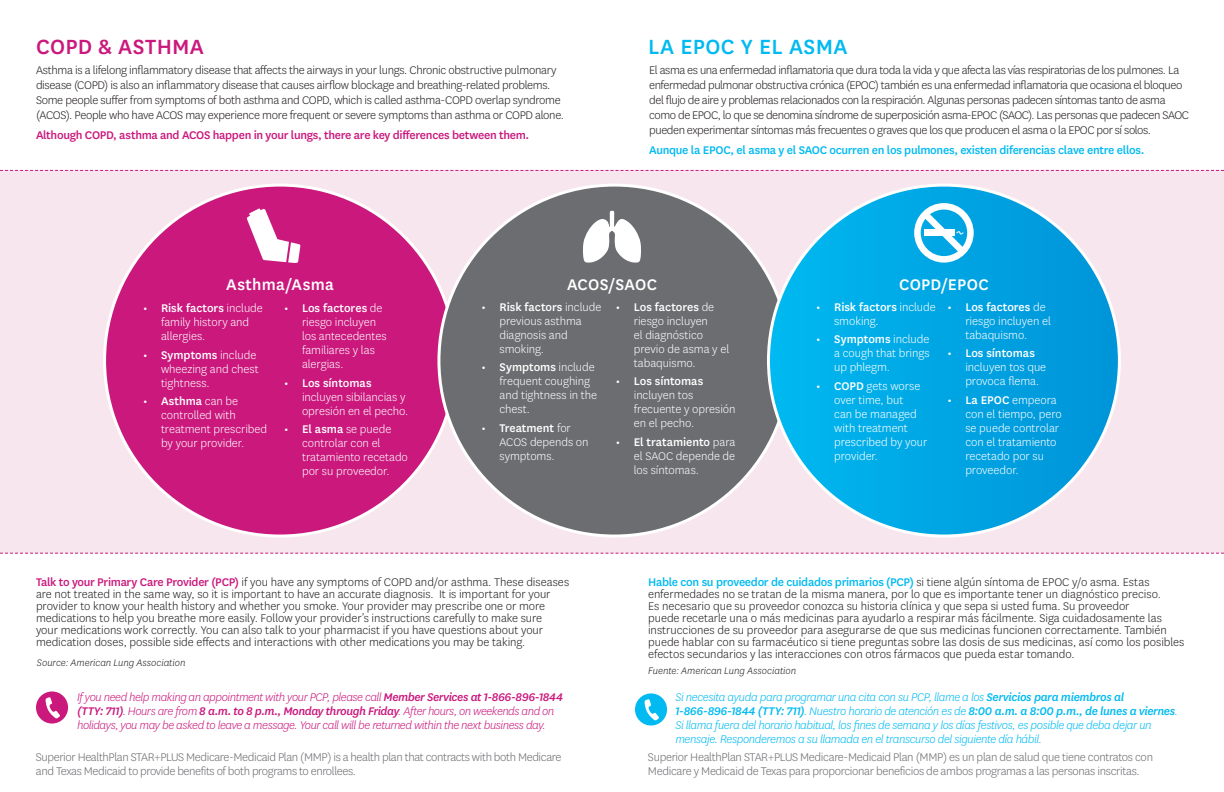
<style>
.page{position:relative;width:1224px;height:792px;background:#fff}
.page>*{position:absolute;margin:0;border:0;box-sizing:border-box;transform-origin:0 0}
.t1{font:500 24px "Centene Sans";letter-spacing:.015em;color:#00baf1}
.t2{font:500 24px "Centene Sans";letter-spacing:.015em;color:#ca187d}
.t3{font:500 18px "Centene Sans";letter-spacing:.015em;color:#fff}
.t4{font:300 13px/12px "Centene Sans";letter-spacing:-.01em;color:#231f20}
.t5{font:300 13px/14px "Centene Sans";letter-spacing:-.005em;color:#fff}
.t6{font:300 13px/15px "Centene Sans";letter-spacing:-.035em;color:#231f20}
.t7{font:300 13px/14px "Centene Sans";letter-spacing:-.03em;color:#6c6d70}
.t8{font:italic 300 13px/14px "Centene Sans";letter-spacing:-.035em;color:#00baf1}
.t9{font:italic 300 13px/14px "Centene Sans";letter-spacing:-.04em;color:#ca187d}
.t10{font:500 13px "Centene Sans";letter-spacing:-.025em;color:#00baf1}
.t11{font:500 13px "Centene Sans";letter-spacing:-.025em;color:#ca187d}
.t12{font:italic 300 11px "Centene Sans";letter-spacing:-.005em;color:#231f20}
.s1{font-weight:500}
.s2{font-weight:500;color:#ca187d}
.s3{font-weight:500;color:#00baf1}
</style>
<div class="page">
<div style="left:0;top:169px;width:1224px;height:385px;background:#f7e6ed"></div>
<div style="left:105px;top:185px;width:351px;height:351px;background:#ca187d;border-radius:50%"></div>
<div style="left:36px;top:691px;width:32px;height:33px;background:#ca187d;border-radius:50%"></div>
<svg style="left:45px;top:697px;width:15px;height:22px"></svg>
<div style="left:635px;top:693px;width:32px;height:33px;background:#00baf1;border-radius:50%"></div>
<svg style="left:644px;top:699px;width:15px;height:22px"></svg>
<div style="left:439px;top:185px;width:351px;height:351px;background:#6c6d70;border-radius:50%"></div>
<div style="left:768px;top:185px;width:351px;height:351px;background:linear-gradient(to right,#0bbbf1,#0295d9);border-radius:175px"></div>
<svg style="left:583px;top:211px;width:58px;height:52px"></svg>
<svg style="left:247px;top:208px;width:53px;height:55px"></svg>
<svg style="left:914px;top:203px;width:60px;height:60px"></svg>
<h2 class="t2" style="left:36px;top:30px;width:169px">COPD &amp; ASTHMA</h2>
<p class="t4" style="left:36px;top:62px;width:530px;line-height:15px">Asthma is a lifelong inflammatory disease that affects the airways in your lungs. Chronic obstructive pulmonary disease (COPD) is also an inflammatory disease that causes airflow blockage and breathing-related problems.<br>Some people suffer from symptoms of both asthma and COPD, which is called asthma-COPD overlap syndrome (ACOS). People who have ACOS may experience more frequent or severe symptoms than asthma or COPD alone.</p>
<p class="t11" style="left:36px;top:126px;width:495px">Although COPD, asthma and ACOS happen in your lungs, there are key differences between them.</p>
<h2 class="t1" style="left:648px;top:30px;width:201px">LA EPOC Y EL ASMA</h2>
<p class="t6" style="left:649px;top:62px;width:541px">El asma es una enfermedad inflamatoria que dura toda la vida y que afecta las vías respiratorias de los pulmones. La enfermedad pulmonar obstructiva crónica (EPOC) también es una enfermedad inflamatoria que ocasiona el bloqueo del flujo de aire y problemas relacionados con la respiración. Algunas personas padecen síntomas tanto de asma como de EPOC, lo que se denomina síndrome de superposición asma-EPOC (SAOC). Las personas que padecen SAOC pueden experimentar síntomas más frecuentes o graves que los que producen el asma o la EPOC por sí solos.</p>
<p class="t10" style="left:649px;top:141px;width:497px">Aunque la EPOC, el asma y el SAOC ocurren en los pulmones, existen diferencias clave entre ellos.</p>
<h3 class="t3" style="left:226px;top:272px;width:109px">Asthma/Asma</h3>
<p class="t5" style="left:161px;top:301px;width:103px;text-indent:-18px"><span class="s1">• Risk factors</span> include family history and allergies.</p>
<p class="t5" style="left:161px;top:347px;width:99px;text-indent:-18px"><span class="s1">• Symptoms</span> include wheezing and chest tightness.</p>
<p class="t5" style="left:161px;top:394px;width:108px;text-indent:-18px"><span class="s1">• Asthma</span> can be controlled with treatment prescribed by your provider.</p>
<p class="t5" style="left:302px;top:301px;width:86px;text-indent:-18px"><span class="s1">• Los factores</span> de riesgo incluyen los antecedentes familiares y las alergias.</p>
<p class="t5" style="left:302px;top:375px;width:108px;text-indent:-18px"><span class="s1">• Los síntomas </span>incluyen sibilancias y opresión en el pecho.</p>
<p class="t5" style="left:302px;top:422px;width:107px;text-indent:-18px"><span class="s1">• El asma</span> se puede controlar con el tratamiento recetado por su proveedor.</p>
<h3 class="t3" style="left:567px;top:272px;width:91px">ACOS/SAOC</h3>
<p class="t5" style="left:500px;top:299px;width:103px;text-indent:-18px"><span class="s1">• Risk factors</span> include previous asthma diagnosis and smoking.</p>
<p class="t5" style="left:500px;top:360px;width:99px;text-indent:-18px"><span class="s1">• Symptoms</span> include frequent coughing and tightness in the chest.</p>
<p class="t5" style="left:500px;top:420px;width:91px;text-indent:-18px"><span class="s1">• Treatment</span> for<br>ACOS depends on symptoms.</p>
<p class="t5" style="left:634px;top:299px;width:97px;text-indent:-18px"><span class="s1">• Los factores</span> de riesgo incluyen<br>el diagnóstico previo de asma y el tabaquismo.</p>
<p class="t5" style="left:634px;top:374px;width:103px;text-indent:-18px"><span class="s1">• Los síntomas </span>incluyen tos frecuente y opresión en el pecho.</p>
<p class="t5" style="left:634px;top:434px;width:103px;text-align:justify;text-indent:-18px"><span class="s1">• El tratamiento</span> para el SAOC depende de los síntomas.</p>
<h3 class="t3" style="left:899px;top:272px;width:91px">COPD/EPOC</h3>
<p class="t5" style="left:834px;top:299px;width:103px;text-indent:-18px"><span class="s1">• Risk factors</span> include smoking.</p>
<p class="t5" style="left:834px;top:332px;width:97px;text-align:justify;text-indent:-18px"><span class="s1">• Symptoms</span> include a cough that brings up phlegm.</p>
<p class="t5" style="left:834px;top:378px;width:95px;text-indent:-18px"><span class="s1">• COPD</span> gets worse over time, but<br>can be managed with treatment prescribed by your provider.</p>
<p class="t5" style="left:965px;top:299px;width:87px;text-indent:-18px"><span class="s1">• Los factores</span> de riesgo incluyen el tabaquismo.</p>
<p class="t5" style="left:965px;top:346px;width:82px;text-indent:-18px"><span class="s1">• Los síntomas </span>incluyen tos que provoca flema.</p>
<p class="t5" style="left:965px;top:392px;width:98px;text-indent:-18px"><span class="s1">• La EPOC</span> empeora con el tiempo, pero se puede controlar con el tratamiento recetado por su proveedor.</p>
<p class="t4" style="left:36px;top:576px;width:535px"><span class="s2">Talk to your Primary Care Provider (PCP)</span> if you have any symptoms of COPD and/or asthma. These diseases are not treated in the same way, so it is important to have an accurate diagnosis. It is important for your provider to know your health history and whether you smoke. Your provider may prescribe one or more medications to help you breathe more easily. Follow your provider’s instructions carefully to make sure<br>your medications work correctly. You can also talk to your pharmacist if you have questions about your medication doses, possible side effects and interactions with other medications you may be taking.</p>
<p class="t12" style="left:37px;top:656px;width:150px">Source: American Lung Association</p>
<p class="t9" style="left:77px;top:690px;width:487px">If you need help making an appointment with your PCP, please call <span class="s1">Member Services at 1-866-896-1844 (TTY: 711)</span>. Hours are from <span class="s1">8 a.m. to 8 p.m., Monday through Friday</span>. After hours, on weekends and on holidays, you may be asked to leave a message. Your call will be returned within the next business day.</p>
<p class="t7" style="left:36px;top:750px;width:527px">Superior HealthPlan STAR+PLUS Medicare-Medicaid Plan (MMP) is a health plan that contracts with both Medicare and Texas Medicaid to provide benefits of both programs to enrollees.</p>
<p class="t4" style="left:648px;top:576px;width:538px"><span class="s3">Hable con su proveedor de cuidados primarios (PCP)</span> si tiene algún síntoma de EPOC y/o asma. Estas enfermedades no se tratan de la misma manera, por lo que es importante tener un diagnóstico preciso.<br>Es necesario que su proveedor conozca su historia clínica y que sepa si usted fuma. Su proveedor<br>puede recetarle una o más medicinas para ayudarlo a respirar más fácilmente. Siga cuidadosamente las instrucciones de su proveedor para asegurarse de que sus medicinas funcionen correctamente. También puede hablar con su farmacéutico si tiene preguntas sobre las dosis de sus medicinas, así como los posibles efectos secundarios y las interacciones con otros fármacos que pueda estar tomando.</p>
<p class="t12" style="left:648px;top:664px;width:149px">Fuente: American Lung Association</p>
<p class="t8" style="left:675px;top:690px;width:504px">Si necesita ayuda para programar una cita con su PCP, llame a los <span class="s1">Servicios para miembros al 1-866-896-1844 (TTY: 711)</span>. Nuestro horario de atención es de <span class="s1">8:00 a.m. a 8:00 p.m., de lunes a viernes</span>.<br>Si llama fuera del horario habitual, los fines de semana y los días festivos, es posible que deba dejar un mensaje. Responderemos a su llamada en el transcurso del siguiente día hábil.</p>
<p class="t7" style="left:648px;top:750px;width:507px">Superior HealthPlan STAR+PLUS Medicare-Medicaid Plan (MMP) es un plan de salud que tiene contratos con<br>Medicare y Medicaid de Texas para proporcionar beneficios de ambos programas a las personas inscritas.</p>
</div>
